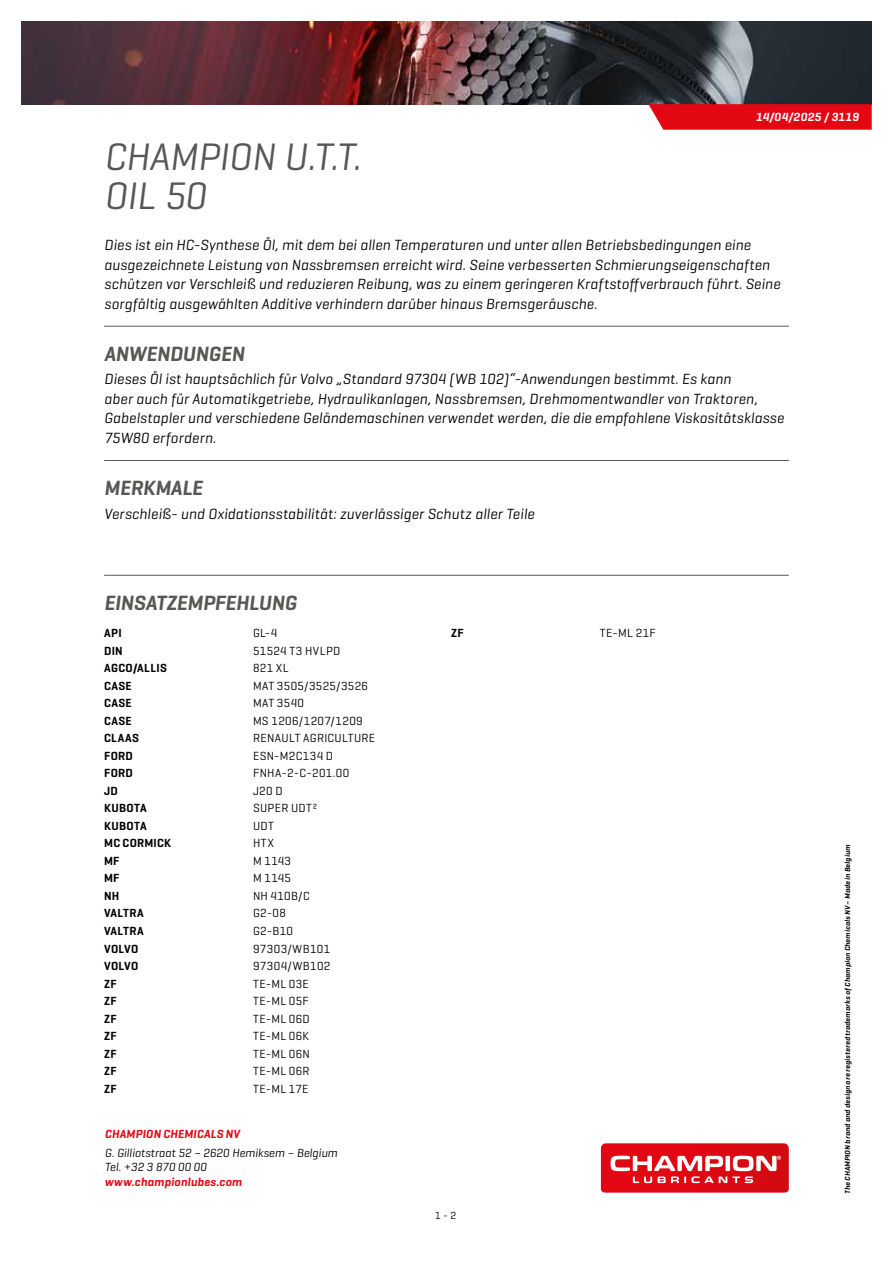
<style>
.page{position:relative;width:893px;height:1263px;background:#fff}
.page>*{position:absolute;margin:0;border:0;box-sizing:border-box;transform-origin:0 0}
.t1{font:italic 39px/39px "Geogrotesque";letter-spacing:-.005em;color:#575756}
.t2{font:italic 600 21px "Geogrotesque";letter-spacing:-.005em;color:#575756}
.t3{font:italic 15px/19.5px "Geogrotesque";letter-spacing:.01em;color:#000}
.t4{font:12px "Geogrotesque";letter-spacing:.03em;color:#000}
.t5{font:600 12px "Geogrotesque";letter-spacing:.03em;color:#000}
.t6{font:italic 12px/14.4px "Geogrotesque";color:#000}
.t7{font:italic 600 12px "Geogrotesque";letter-spacing:.015em;color:#e30613}
.t8{font:italic 600 12px "Geogrotesque";letter-spacing:.025em;color:#fff}
.t9{font:10.5px "Geogrotesque";color:#000}
.t10{font:italic 600 7.5px "Geogrotesque";letter-spacing:.025em;color:#000}
</style>
<div class="page">
<svg style="left:601px;top:1143px;width:188px;height:49px;background:#e43740"></svg>
<img style="left:21px;top:21px;width:851px;height:83px">
<svg style="left:648px;top:104px;width:224px;height:26px;background:#e3121e"></svg>
<hr style="left:104px;top:326px;width:685px;height:1px;background:#575756">
<hr style="left:104px;top:460px;width:685px;height:1px;background:#575756">
<hr style="left:104px;top:575px;width:685px;height:1px;background:#575756">
<p class="t8" style="left:756px;top:110px;width:105px">14/04/2025 / 3119</p>
<h1 class="t1" style="left:104px;top:136px;width:258px">CHAMPION U.T.T.<br>OIL 50</h1>
<p class="t3" style="left:104px;top:235px;width:678px">Dies ist ein HC-Synthese Öl, mit dem bei allen Temperaturen und unter allen Betriebsbedingungen eine ausgezeichnete Leistung von Nassbremsen erreicht wird. Seine verbesserten Schmierungseigenschaften schützen vor Verschleiß und reduzieren Reibung, was zu einem geringeren Kraftstoffverbrauch führt. Seine sorgfältig ausgewählten Additive verhindern darüber hinaus Bremsgeräusche.</p>
<h2 class="t2" style="left:104px;top:340px;width:142px">ANWENDUNGEN</h2>
<p class="t3" style="left:104px;top:369px;width:681px">Dieses Öl ist hauptsächlich für Volvo „Standard 97304 (WB 102)“-Anwendungen bestimmt. Es kann<br>aber auch für Automatikgetriebe, Hydraulikanlagen, Nassbremsen, Drehmomentwandler von Traktoren, Gabelstapler und verschiedene Geländemaschinen verwendet werden, die die empfohlene Viskositätsklasse 75W80 erfordern.</p>
<h2 class="t2" style="left:104px;top:475px;width:100px">MERKMALE</h2>
<p class="t3" style="left:104px;top:503px;width:432px">Verschleiß- und Oxidationsstabilität: zuverlässiger Schutz aller Teile</p>
<h2 class="t2" style="left:104px;top:589px;width:194px">EINSATZEMPFEHLUNG</h2>
<p class="t5" style="left:104px;top:626px;width:19px">API</p>
<p class="t4" style="left:253px;top:626px;width:26px">GL-4</p>
<p class="t5" style="left:104px;top:643px;width:20px">DIN</p>
<p class="t4" style="left:253px;top:643px;width:89px">51524 T3 HVLPD</p>
<p class="t5" style="left:104px;top:661px;width:64px">AGCO/ALLIS</p>
<p class="t4" style="left:253px;top:661px;width:37px">821 XL</p>
<p class="t5" style="left:104px;top:678px;width:29px">CASE</p>
<p class="t4" style="left:253px;top:678px;width:117px">MAT 3505/3525/3526</p>
<p class="t5" style="left:104px;top:696px;width:29px">CASE</p>
<p class="t4" style="left:253px;top:696px;width:53px">MAT 3540</p>
<p class="t5" style="left:104px;top:713px;width:29px">CASE</p>
<p class="t4" style="left:253px;top:713px;width:111px">MS 1206/1207/1209</p>
<p class="t5" style="left:104px;top:731px;width:36px">CLAAS</p>
<p class="t4" style="left:253px;top:731px;width:124px">RENAULT AGRICULTURE</p>
<p class="t5" style="left:104px;top:748px;width:30px">FORD</p>
<p class="t4" style="left:253px;top:748px;width:82px">ESN-M2C134 D</p>
<p class="t5" style="left:104px;top:766px;width:30px">FORD</p>
<p class="t4" style="left:253px;top:766px;width:98px">FNHA-2-C-201.00</p>
<p class="t5" style="left:104px;top:783px;width:15px">JD</p>
<p class="t4" style="left:253px;top:783px;width:31px">J20 D</p>
<p class="t5" style="left:104px;top:801px;width:44px">KUBOTA</p>
<p class="t4" style="left:253px;top:801px;width:66px">SUPER UDT²</p>
<p class="t5" style="left:104px;top:818px;width:44px">KUBOTA</p>
<p class="t4" style="left:253px;top:818px;width:22px">UDT</p>
<p class="t5" style="left:104px;top:836px;width:69px">MC CORMICK</p>
<p class="t4" style="left:253px;top:836px;width:23px">HTX</p>
<p class="t5" style="left:104px;top:853px;width:17px">MF</p>
<p class="t4" style="left:253px;top:853px;width:40px">M 1143</p>
<p class="t5" style="left:104px;top:871px;width:17px">MF</p>
<p class="t4" style="left:253px;top:871px;width:39px">M 1145</p>
<p class="t5" style="left:104px;top:888px;width:17px">NH</p>
<p class="t4" style="left:253px;top:888px;width:58px">NH 410B/C</p>
<p class="t5" style="left:104px;top:906px;width:41px">VALTRA</p>
<p class="t4" style="left:253px;top:906px;width:34px">G2-08</p>
<p class="t5" style="left:104px;top:923px;width:41px">VALTRA</p>
<p class="t4" style="left:253px;top:923px;width:42px">G2-B10</p>
<p class="t5" style="left:104px;top:941px;width:36px">VOLVO</p>
<p class="t4" style="left:253px;top:941px;width:79px">97303/WB101</p>
<p class="t5" style="left:104px;top:958px;width:36px">VOLVO</p>
<p class="t4" style="left:253px;top:958px;width:79px">97304/WB102</p>
<p class="t5" style="left:104px;top:976px;width:14px">ZF</p>
<p class="t4" style="left:253px;top:976px;width:57px">TE-ML 03E</p>
<p class="t5" style="left:104px;top:993px;width:14px">ZF</p>
<p class="t4" style="left:253px;top:993px;width:57px">TE-ML 05F</p>
<p class="t5" style="left:104px;top:1011px;width:14px">ZF</p>
<p class="t4" style="left:253px;top:1011px;width:58px">TE-ML 06D</p>
<p class="t5" style="left:104px;top:1028px;width:14px">ZF</p>
<p class="t4" style="left:253px;top:1028px;width:58px">TE-ML 06K</p>
<p class="t5" style="left:104px;top:1046px;width:14px">ZF</p>
<p class="t4" style="left:253px;top:1046px;width:58px">TE-ML 06N</p>
<p class="t5" style="left:104px;top:1063px;width:14px">ZF</p>
<p class="t4" style="left:253px;top:1063px;width:58px">TE-ML 06R</p>
<p class="t5" style="left:104px;top:1081px;width:14px">ZF</p>
<p class="t4" style="left:253px;top:1081px;width:57px">TE-ML 17E</p>
<p class="t7" style="left:105px;top:1126px;width:136px">CHAMPION CHEMICALS NV</p>
<p class="t6" style="left:105px;top:1145px;width:234px">G. Gilliotstraat 52 – 2620 Hemiksem – Belgium<br>Tel. +32 3 870 00 00</p>
<p class="t7" style="left:105px;top:1174px;width:139px">www.championlubes.com</p>
<p class="t5" style="left:451px;top:626px;width:14px">ZF</p>
<p class="t4" style="left:600px;top:626px;width:58px">TE-ML 21F</p>
<p class="t9" style="left:435px;top:1209px;width:23px">1 - 2</p>
<p class="t10" style="left:843px;top:1194px;width:351px;rotate:-90deg">The CHAMPION brand and design are registered trademarks of Champion Chemicals NV – Made in Belgium</p>
</div>
